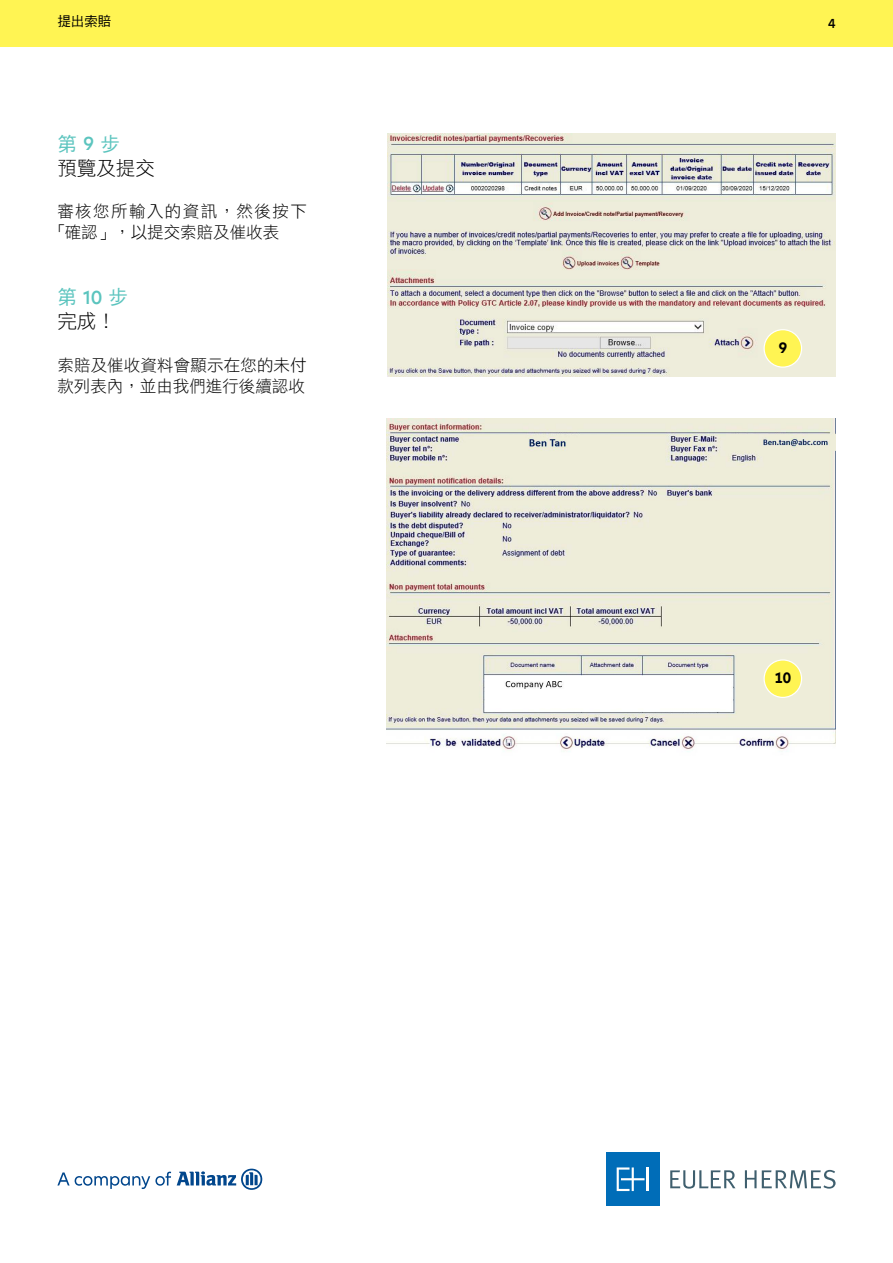
<style>
.page{position:relative;width:893px;height:1263px;background:#fff}
.page>*{position:absolute;margin:0;border:0;box-sizing:border-box;transform-origin:0 0}
.t1{font:19.5px "DF Hei Std W3";color:#000}
.t2{font:19.5px "DF Hei Std W5";color:#5bc4be}
.t3{font:16.5px/21px "DF Hei Std W3";letter-spacing:.01em;color:#000}
.t4{font:16.5px/21px "DF Hei Std W3";letter-spacing:.085em;color:#000}
.t5{font:700 15.6px "Allianz Neo";color:#000}
.t6{font:13.5px "DF Hei Std W5";color:#000}
.t7{font:600 13.5px "Allianz Neo";color:#000}
.s1{font-family:"Allianz Neo";font-weight:600}
</style>
<div class="page">
<svg style="left:177px;top:1168px;width:85px;height:22px"></svg>
<svg style="left:57px;top:1171px;width:114px;height:18px"></svg>
<div style="left:606px;top:1152px;width:53px;height:54px;background:#006db8"></div>
<hr style="left:647px;top:1167px;width:2px;height:24px;background:#fff">
<svg style="left:617px;top:1167px;width:27px;height:24px"></svg>
<svg style="left:670px;top:1170px;width:65px;height:18px"></svg>
<svg style="left:745px;top:1170px;width:91px;height:18px"></svg>
<div style="left:0;top:0;width:893px;height:47px;background:#fff453"></div>
<img style="left:387px;top:418px;width:448px;height:334px">
<img style="left:388px;top:134px;width:448px;height:243px">
<div style="left:764px;top:330px;width:37px;height:37px;background:#fff453;border-radius:50%"></div>
<div style="left:763px;top:329px;width:39px;height:39px;border:1px solid #fff;border-radius:50%"></div>
<div style="left:764px;top:660px;width:37px;height:37px;background:#fff453;border-radius:50%"></div>
<div style="left:763px;top:659px;width:39px;height:39px;border:1px solid #fff;border-radius:50%"></div>
<p class="t6" style="left:57px;top:14px;width:55px">提出索賠</p>
<p class="t7" style="left:828px;top:15px;width:9px">4</p>
<p class="t2" style="left:57px;top:133px;width:64px">第 <span class="s1">9</span> 步</p>
<p class="t1" style="left:57px;top:157px;width:99px">預覽及提交</p>
<p class="t4" style="left:51px;top:201px;width:258px;text-indent:7px">審核您所輸入的資訊，然後按下「確認」，以提交索賠及催收表</p>
<p class="t2" style="left:57px;top:287px;width:72px">第 <span class="s1">10</span> 步</p>
<p class="t1" style="left:57px;top:311px;width:60px">完成！</p>
<p class="t3" style="left:57px;top:354px;width:251px">索賠及催收資料會顯示在您的未付款列表內，並由我們進行後續認收</p>
<p class="t5" style="left:779px;top:339px;width:10px">9</p>
<p class="t5" style="left:774px;top:669px;width:18px">10</p>
</div>
